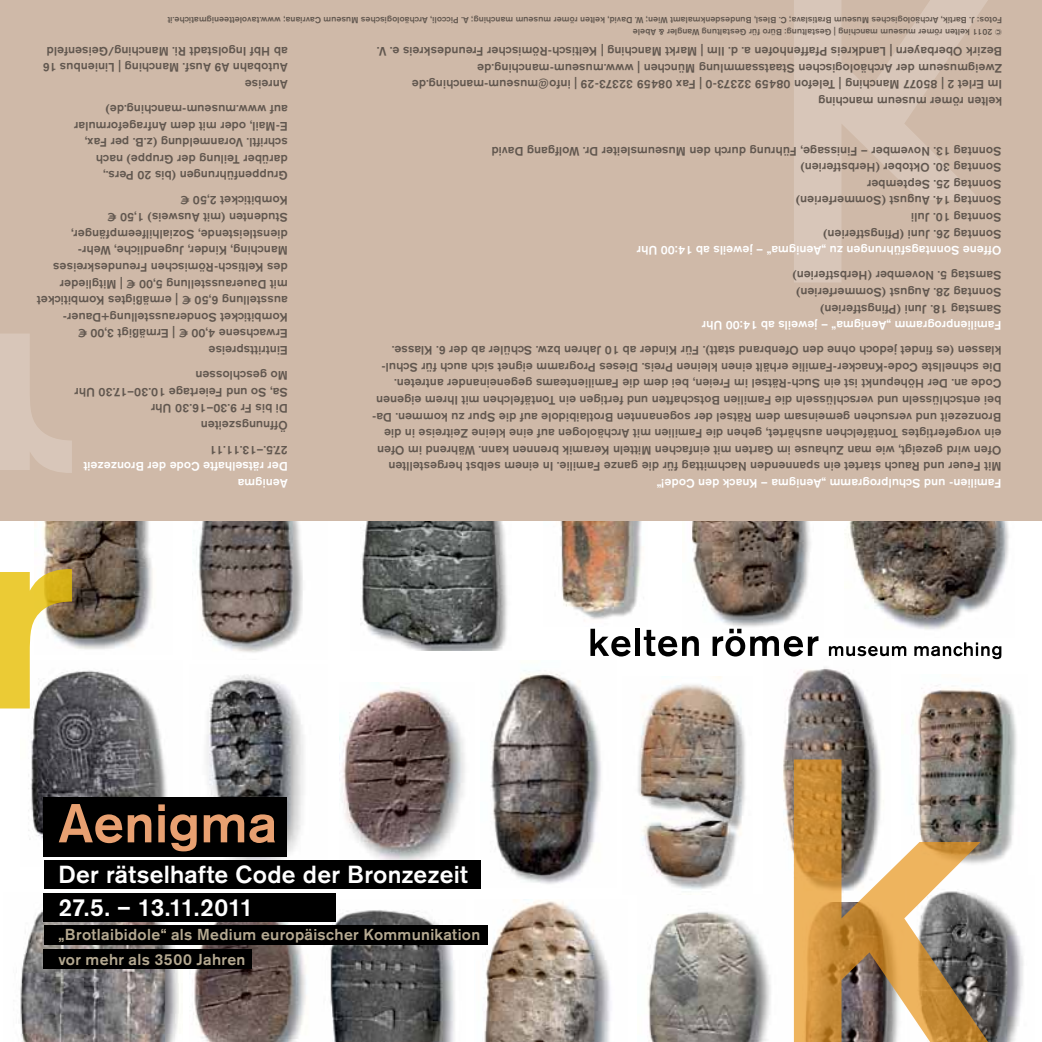
<style>
.page{position:relative;width:1042px;height:1042px;background:#fff}
.page>*{position:absolute;margin:0;border:0;box-sizing:border-box;transform-origin:0 0}
.t1{font:500 54.25px "Akzidenz Grotesk BE";color:#e8a071}
.t2{font:500 24.5px/32.4px "Akzidenz Grotesk BE";letter-spacing:.01em;color:#fff}
.t3{font:500 15.75px/24.5px "Akzidenz Grotesk BE";letter-spacing:.02em;color:#b5a991}
.t4{font:500 12.25px/16.6px "Akzidenz Grotesk BE";letter-spacing:.01em;color:#61574f}
.t5{font:500 12.25px/16.6px "Akzidenz Grotesk BE";letter-spacing:.01em;color:#fff}
.t6{font:500 8.75px/11.9px "Akzidenz Grotesk BE";letter-spacing:.01em;color:#61574f}
.s1{font-family:"Euro Sans";font-weight:700}
</style>
<div class="page">
<img style="left:692px;top:521px;width:127px;height:116px">
<img style="left:43px;top:521px;width:110px;height:129px">
<img style="left:560px;top:521px;width:82px;height:99px">
<img style="left:848px;top:521px;width:161px;height:109px">
<img style="left:360px;top:521px;width:148px;height:129px">
<img style="left:196px;top:521px;width:107px;height:132px">
<img style="left:190px;top:921px;width:124px;height:121px">
<img style="left:998px;top:907px;width:26px;height:135px">
<img style="left:647px;top:911px;width:124px;height:131px">
<img style="left:475px;top:900px;width:136px;height:142px">
<img style="left:793px;top:902px;width:1px;height:140px">
<img style="left:314px;top:910px;width:152px;height:132px">
<img style="left:20px;top:893px;width:162px;height:149px">
<img style="left:915px;top:685px;width:102px;height:175px">
<img style="left:480px;top:670px;width:121px;height:218px">
<img style="left:638px;top:677px;width:108px;height:213px">
<img style="left:339px;top:682px;width:126px;height:178px">
<img style="left:190px;top:674px;width:114px;height:186px">
<img style="left:20px;top:670px;width:162px;height:187px">
<img style="left:783px;top:649px;width:102px;height:253px">
<div style="left:44px;top:860px;width:436px;height:28px;background:#000"></div>
<div style="left:44px;top:893px;width:292px;height:28px;background:#000"></div>
<div style="left:44px;top:797px;width:243px;height:59px;background:#000"></div>
<div style="left:44px;top:925px;width:444px;height:19px;background:#000"></div>
<div style="left:44px;top:949px;width:208px;height:19px;background:#000"></div>
<svg style="left:794px;top:759px;width:204px;height:283px;background:#af9269"></svg>
<svg style="left:0;top:568px;width:72px;height:140px"></svg>
<div style="left:0;top:0;width:1042px;height:521px;background:#cfb9a8"></div>
<svg style="left:794px;top:0;width:194px;height:282px"></svg>
<svg style="left:0;top:334px;width:72px;height:139px"></svg>
<svg style="left:590px;top:629px;width:40px;height:27px"></svg>
<div style="left:635px;top:629px;width:5px;height:27px;background:#000"></div>
<svg style="left:644px;top:630px;width:55px;height:26px"></svg>
<svg style="left:712px;top:629px;width:106px;height:27px"></svg>
<svg style="left:829px;top:646px;width:77px;height:10px"></svg>
<svg style="left:914px;top:642px;width:87px;height:17px"></svg>
<p class="t6" style="left:1002px;top:38px;width:836px;rotate:-180deg">© 2011 kelten römer museum manching | Gestaltung: Büro für Gestaltung Wangler &amp; Abele<br>Fotos: J. Bartík, Archäologisches Museum Bratislava; C. Blesl, Bundesdenkmalamt Wien; W. David, kelten römer museum manching; A. Piccoli, Archäologisches Museum Cavriana; www.tavoletteenigmatiche.it</p>
<p class="t4" style="left:1002px;top:110px;width:627px;rotate:-180deg">kelten römer museum manching<br>Im Erlet 2 | 85077 Manching | Telefon 08459 32373-0 | Fax 08459 32373-29 | info@museum-manching.de Zweigmuseum der Archäologischen Staatssammlung München | www.museum-manching.de<br>Bezirk Oberbayern | Landkreis Pfaffenhofen a. d. Ilm | Markt Manching | Keltisch-Römischer Freundeskreis e. V.</p>
<p class="t4" style="left:288px;top:93px;width:246px;rotate:-180deg">Anreise<br>Autobahn A9 Ausf. Manching | Linienbus 16 ab Hbf Ingolstadt Ri. Manching/Geisenfeld</p>
<p class="t4" style="left:288px;top:184px;width:215px;rotate:-180deg">Gruppenführungen (bis 20 Pers., darüber Teilung der Gruppe) nach schriftl. Voranmeldung (z.B. per Fax, E-Mail, oder mit dem Anfrageformular auf www.museum-manching.de)</p>
<p class="t4" style="left:1001px;top:242px;width:511px;rotate:-180deg">Sonntag 26. Juni (Pfingstferien)<br>Sonntag 10. Juli<br>Sonntag 14. August (Sommerferien)<br>Sonntag 25. September<br>Sonntag 30. Oktober (Herbstferien)<br>Sonntag 13. November – Finissage, Führung durch den Museumsleiter Dr. Wolfgang David</p>
<p class="t4" style="left:288px;top:359px;width:252px;rotate:-180deg">Eintrittspreise<br>Erwachsene 4,00 <span class="s1">E</span> | Ermäßigt 3,00 <span class="s1">E </span>Kombiticket Sonderausstellung+Dauer&shy;ausstellung 6,50 <span class="s1">E</span> | ermäßigtes Kombiticket mit Dauerausstellung 5,00 <span class="s1">E</span> | Mitglieder des Keltisch-Römischen Freundeskreises Manching, Kinder, Jugendliche, Wehr&shy;dienstleistende, Sozialhilfeempfänger, Studenten (mit Ausweis) 1,50 <span class="s1">E </span>Kombiticket 2,50 <span class="s1">E</span></p>
<p class="t5" style="left:1001px;top:259px;width:366px;rotate:-180deg">Offene Sonntagsführungen zu „Aenigma“ – jeweils ab 14:00 Uhr</p>
<p class="t4" style="left:1001px;top:317px;width:210px;rotate:-180deg">Samstag 18. Juni (Pfingstferien)<br>Sonntag 28. August (Sommerferien)<br>Samstag 5. November (Herbstferien)</p>
<p class="t5" style="left:1001px;top:334px;width:301px;rotate:-180deg">Familienprogramm „Aenigma“ – jeweils ab 14:00 Uhr</p>
<p class="t4" style="left:1001px;top:475px;width:631px;rotate:-180deg">Mit Feuer und Rauch startet ein spannenden Nachmittag für die ganze Familie. In einem selbst hergestellten Ofen wird gezeigt, wie man Zuhause im Garten mit einfachen Mitteln Keramik brennen kann. Während im Ofen ein vorgefertigtes Tontäfelchen aushärtet, gehen die Familien mit Archäologen auf eine kleine Zeitreise in die Bronzezeit und versuchen gemeinsam dem Rätsel der sogenannten Brotlaibidole auf die Spur zu kommen. Da&shy;bei entschlüsseln und verschlüsseln die Familien Botschaften und fertigen ein Tontäfelchen mit Ihrem eigenen Code an. Der Höhepunkt ist ein Such-Rätsel im Freien, bei dem die Familienteams gegeneinander antreten.<br>Die schnellste Code-Knacker-Familie erhält einen kleinen Preis. Dieses Programm eignet sich auch für Schul&shy;klassen (es findet jedoch ohne den Ofenbrand statt). Für Kinder ab 10 Jahren bzw. Schüler ab der 6. Klasse.</p>
<p class="t4" style="left:288px;top:417px;width:215px;rotate:-180deg">Di bis Fr 9.30–16.30 Uhr<br>Sa, So und Feiertage 10.30–17.30 Uhr<br>Mo geschlossen</p>
<p class="t4" style="left:288px;top:463px;width:88px;line-height:25px;rotate:-180deg">27.5.–13.11.11<br>Öffnungszeiten</p>
<p class="t5" style="left:288px;top:492px;width:206px;rotate:-180deg">Aenigma<br>Der rätselhafte Code der Bronzezeit</p>
<p class="t5" style="left:1001px;top:492px;width:346px;rotate:-180deg">Familien- und Schulprogramm „Aenigma – Knack den Code!“</p>
<h1 class="t1" style="left:58px;top:790px;width:221px">Aenigma</h1>
<h2 class="t2" style="left:58px;top:858px;width:411px">Der rätselhafte Code der Bronzezeit<br>27.5. – 13.11.2011</h2>
<p class="t3" style="left:58px;top:922px;width:423px">„Brotlaibidole“ als Medium europäischer Kommunikation vor mehr als 3500 Jahren</p>
</div>
